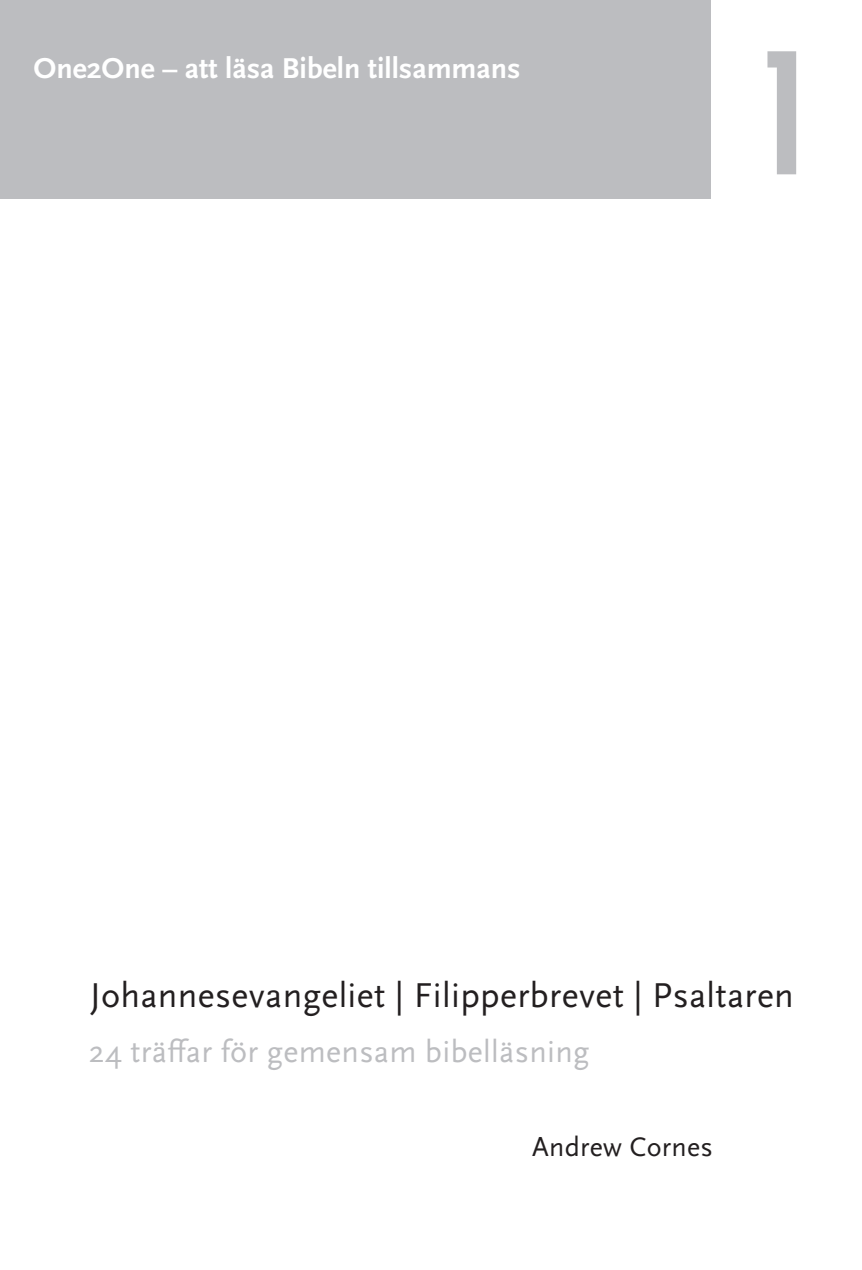
<style>
.page{position:relative;width:862px;height:1270px;background:#fff}
.page>*{position:absolute;margin:0;border:0;box-sizing:border-box;transform-origin:0 0}
.BC{font:36px "Scala Sans Pro";letter-spacing:.01em;color:#231f20}
.BC-2{font:32px "Scala Sans Pro";letter-spacing:.01em;color:#bcbdc0}
.t1{font:700 30px "Scala Sans Pro";color:#fff}
.BC-3{font:28px "Scala Sans Pro";letter-spacing:.01em;color:#231f20}
</style>
<div class="page">
<div style="left:0;top:0;width:710px;height:198px;background:#bcbdc0"></div>
<svg style="left:767px;top:51px;width:29px;height:123px"></svg>
<p class="t1" style="left:33px;top:51px;width:489px">One2One – att läsa Bibeln tillsammans</p>
<p class="BC" style="left:90px;top:975px;width:705px">Johannesevangeliet | Filipperbrevet | Psaltaren</p>
<p class="BC-2" style="left:89px;top:1033px;width:502px">24 träffar för gemensam bibelläsning</p>
<p class="BC-3" style="left:532px;top:1131px;width:182px">Andrew Cornes</p>
</div>
